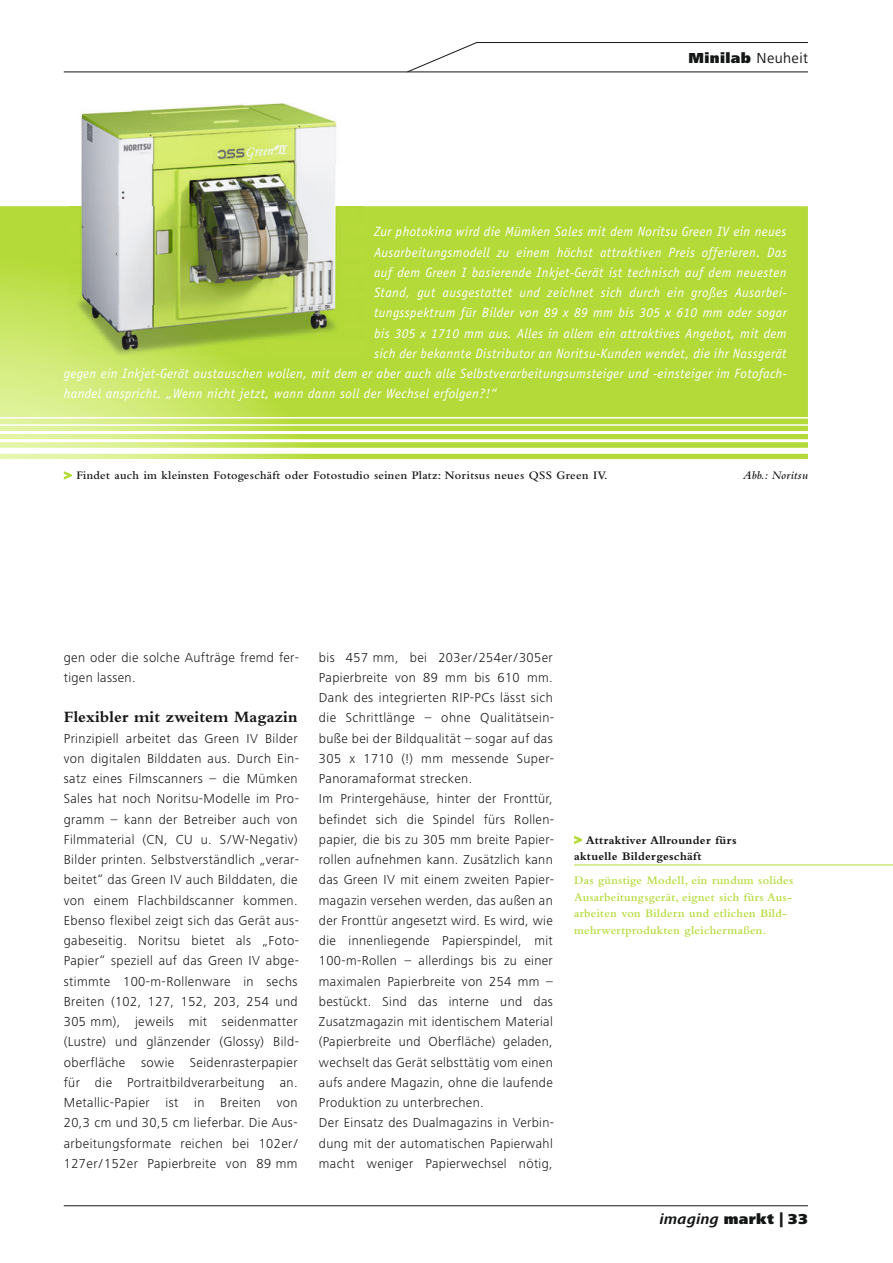
<style>
.page{position:relative;width:893px;height:1263px;background:#fff}
.page>*{position:absolute;margin:0;border:0;box-sizing:border-box;transform-origin:0 0}
.t1{font:700 16.5px "Bembo";letter-spacing:.005em;color:#151616}
.t2{font:900 15px "Frutiger Next LT";letter-spacing:.025em;color:#151616}
.t3{font:300 13.5px/20.2px "Frutiger Next LT";letter-spacing:.025em;color:#151616}
.t4{font:italic 13.5px "Officina Sans";letter-spacing:.025em;color:#fff}
.t5{font:600 12px/16.5px "Bembo";letter-spacing:.025em;color:#b4da38}
.t6{font:600 12px "Bembo";letter-spacing:.025em;color:#151616}
.t7{font:700 12px/16.5px "Bembo";letter-spacing:.025em;color:#151616}
.t8{font:italic 600 12px "Bembo";letter-spacing:.025em;color:#151616}
.s1{font-weight:400}
.s2{font-weight:700;color:#b4da38}
.s3{color:#b4da38}
.s4{font-weight:700;font-style:italic}
</style>
<div class="page">
<svg style="left:0;top:206px;width:808px;height:253px;background:#b9dc44"></svg>
<div style="left:0;top:448px;width:808px;height:6px;background:#fff"></div>
<hr style="left:0;top:439px;width:808px;height:3px;background:#fff">
<hr style="left:0;top:431px;width:808px;height:3px;background:#fff">
<hr style="left:0;top:424px;width:808px;height:2px;background:#fff">
<hr style="left:0;top:417px;width:808px;height:2px;background:#fff">
<img style="left:69px;top:103px;width:295px;height:252px">
<hr style="left:64px;top:1205px;width:744px;height:1px;background:#151616">
<svg style="left:406px;top:42px;width:402px;height:30px"></svg>
<hr style="left:64px;top:72px;width:744px;height:1px;background:#151616">
<svg style="left:63px;top:471px;width:9px;height:9px"></svg>
<hr style="left:574px;top:865px;width:319px;height:1px;background:#b4da38">
<svg style="left:574px;top:835px;width:8px;height:9px"></svg>
<p class="t2" style="left:688px;top:50px;width:121px">Minilab <span class="s1">Neuheit</span></p>
<p class="t4" style="left:374px;top:224px;width:414px">Zur photokina wird die Mümken Sales mit dem Noritsu Green IV ein neues</p>
<p class="t4" style="left:374px;top:244px;width:414px">Ausarbeitungsmodell zu einem höchst attraktiven Preis offerieren. Das</p>
<p class="t4" style="left:374px;top:264px;width:414px">auf dem Green I basierende Inkjet-Gerät ist technisch auf dem neuesten</p>
<p class="t4" style="left:374px;top:285px;width:414px">Stand, gut ausgestattet und zeichnet sich durch ein großes Ausarbei-</p>
<p class="t4" style="left:374px;top:305px;width:414px">tungsspektrum für Bilder von 89 x 89 mm bis 305 x 610 mm oder sogar</p>
<p class="t4" style="left:374px;top:325px;width:414px">bis 305 x 1710 mm aus. Alles in allem ein attraktives Angebot, mit dem</p>
<p class="t4" style="left:374px;top:345px;width:414px">sich der bekannte Distributor an Noritsu-Kunden wendet, die ihr Nassgerät</p>
<p class="t4" style="left:64px;top:366px;width:724px">gegen ein Inkjet-Gerät austauschen wollen, mit dem er aber auch alle Selbstverarbeitungsumsteiger und -einsteiger im Fotofach-</p>
<p class="t4" style="left:64px;top:386px;width:435px">handel anspricht. „Wenn nicht jetzt, wann dann soll der Wechsel erfolgen?!“</p>
<p class="t6" style="left:64px;top:469px;width:545px"><span class="s2">&gt;</span> Findet auch im kleinsten Fotogeschäft oder Fotostudio seinen Platz: Noritsus neues QSS Green IV.</p>
<p class="t8" style="left:743px;top:469px;width:67px">Abb.: Noritsu</p>
<p class="t3" style="left:64px;top:647px;width:237px">gen oder die solche Aufträge fremd fer&shy;tigen lassen.</p>
<p class="t1" style="left:64px;top:708px;width:235px">Flexibler mit zweitem Magazin</p>
<p class="t3" style="left:64px;top:728px;width:237px;text-align:justify">Prinzipiell arbeitet das Green IV Bilder von digitalen Bilddaten aus. Durch Ein&shy;satz eines Filmscanners – die Mümken Sales hat noch Noritsu-Modelle im Pro&shy;gramm – kann der Betreiber auch von Filmmaterial (CN, CU u. S / W-Negativ)<br>Bilder printen. Selbstverständlich „verar&shy;beitet“ das Green IV auch Bilddaten, die von einem Flachbildscanner kommen.<br>Ebenso flexibel zeigt sich das Gerät aus&shy;gabeseitig. Noritsu bietet als „Foto-Papier“ speziell auf das Green IV abge&shy;stimmte 100-m-Rollenware in sechs Breiten (102, 127, 152, 203, 254 und 305 mm), jeweils mit seidenmatter ( Lustre) und glänzender ( Glossy) Bild&shy;oberfläche sowie Seiden rasterpapier für die Portraitbildverarbeitung an.<br>Metallic-Papier ist in Breiten von 20,3 cm und 30,5 cm lieferbar. Die Aus&shy;arbeitungsformate reichen bei 102er / 127er / 152er Papierbreite von 89 mm</p>
<p class="t3" style="left:319px;top:647px;width:237px">bis 457 mm, bei 203er / 254er / 305er Papierbreite von 89 mm bis 610 mm.<br>Dank des integrierten RIP-PCs lässt sich die Schrittlänge – ohne Qualitätsein&shy;buße bei der Bildqualität – sogar auf das 305 x 1710 (!) mm messende Super-Pano ramaformat strecken.<br>Im Printergehäuse, hinter der Fronttür, befindet sich die Spindel fürs Rollen&shy;papier, die bis zu 305 mm breite Papier&shy;rollen aufnehmen kann. Zusätzlich kann das Green IV mit einem zweiten Papier&shy;magazin versehen werden, das außen an der Fronttür angesetzt wird. Es wird, wie die innenliegende Papierspindel, mit 100-m-Rollen – allerdings bis zu einer maximalen Papierbreite von 254 mm – bestückt. Sind das interne und das Zusatzmagazin mit identischem Material (Papierbreite und Oberfläche) geladen, wechselt das Gerät selbsttätig vom einen aufs andere Magazin, ohne die laufende Produktion zu unterbrechen.<br>Der Einsatz des Dualmagazins in Verbin&shy;dung mit der automatischen Papierwahl macht weniger Papierwechsel nötig,</p>
<p class="t7" style="left:574px;top:832px;width:164px"><span class="s3">&gt;</span> Attraktiver Allrounder fürs aktuelle Bildergeschäft</p>
<p class="t5" style="left:574px;top:872px;width:221px">Das günstige Modell, ein rundum solides Ausarbeitungsgerät, eignet sich fürs Aus&shy;arbeiten von Bildern und etlichen Bild&shy;mehrwertprodukten gleichermaßen.</p>
<p class="t2" style="left:660px;top:1210px;width:150px"><span class="s4">imaging</span> markt | 33</p>
</div>
